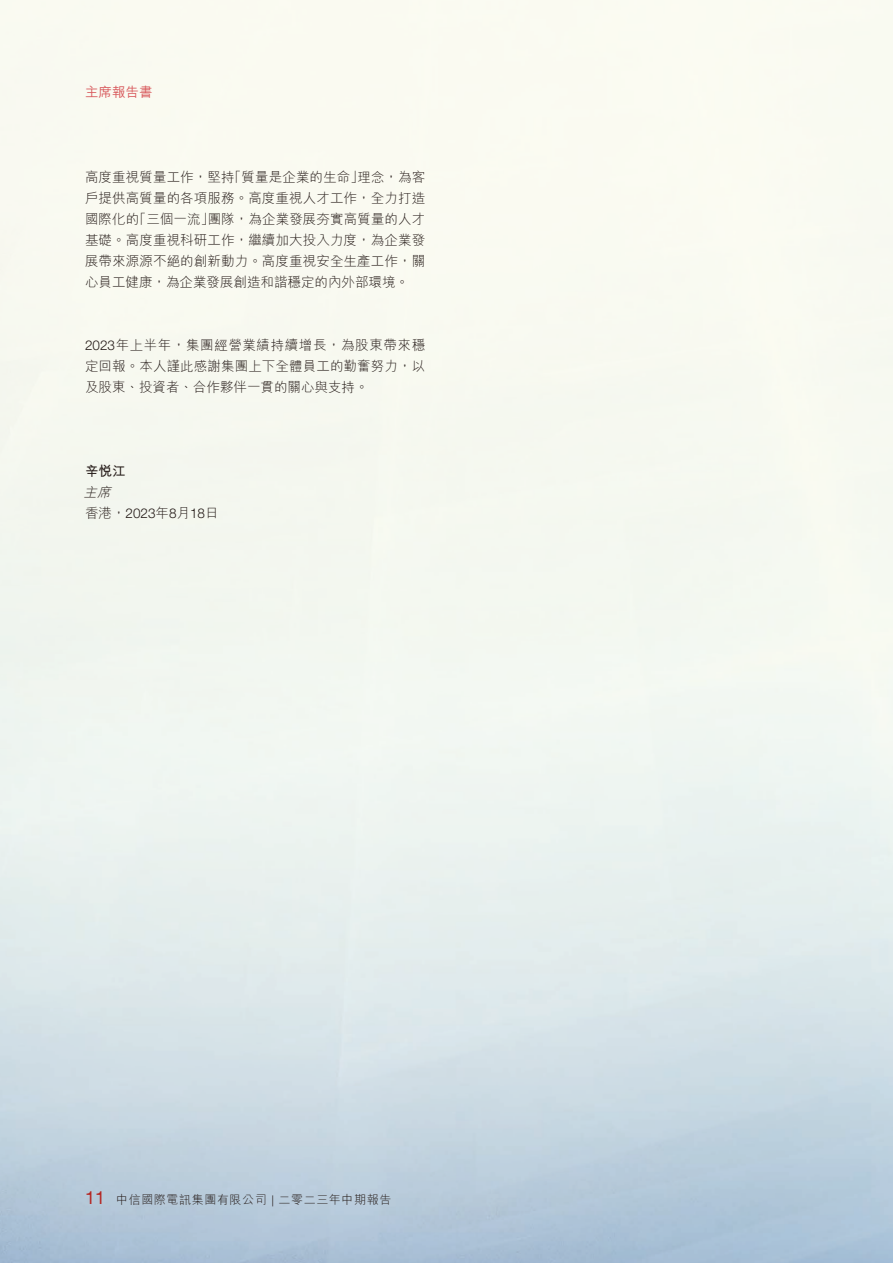
<style>
.page{position:relative;width:893px;height:1263px;background:#fff}
.page>*{position:absolute;margin:0;border:0;box-sizing:border-box;transform-origin:0 0}
.t1{font:18px "Helvetica Neue LT Std";color:#b42522}
.t2{font:300 13.5px/21px "M Hei HK";letter-spacing:.01em;color:#231916}
.t3{font:300 13.5px "Helvetica Neue LT Std";color:#231916}
.t4{font:500 13.5px "M Hei HK";color:#d8595c}
.t5{font:700 13.5px "M Hei HK";color:#231916}
.t6{font:italic 300 13.5px "M Hei HK";color:#231916}
.t7{font:300 12px "M Hei HK";letter-spacing:.05em;color:#231916}
.s1{font-family:"Helvetica Neue LT Std"}
.s2{font-family:"M Hei HK"}
</style>
<div class="page">
<p class="t4" style="left:85px;top:82px;width:69px">主席報告書</p>
<p class="t2" style="left:85px;top:166px;width:151px">高度重視質量工作，堅持</p>
<p class="t2" style="left:85px;top:187px;width:342px">戶提供高質量的各項服務。高度重視人才工作，全力打造</p>
<p class="t2" style="left:208px;top:208px;width:219px">團隊，為企業發展夯實高質量的人才</p>
<p class="t2" style="left:228px;top:166px;width:137px">「質量是企業的生命」</p>
<p class="t2" style="left:357px;top:166px;width:69px">理念，為客</p>
<p class="t2" style="left:133px;top:208px;width:83px">「三個一流」</p>
<p class="t2" style="left:85px;top:208px;width:342px">國際化的<br>基礎。高度重視科研工作，繼續加大投入力度，為企業發展帶來源源不絕的創新動力。高度重視安全生產工作，關心員工健康，為企業發展創造和諧穩定的內外部環境。</p>
<p class="t2" style="left:85px;top:334px;width:342px;text-align:justify"><span class="s1">2023</span>年上半年，集團經營業績持續增長，為股東帶來穩定回報。本人謹此感謝集團上下全體員工的勤奮努力，以及股東、投資者、合作夥伴一貫的關心與支持。</p>
<p class="t5" style="left:85px;top:461px;width:42px">辛悅江</p>
<p class="t6" style="left:84px;top:483px;width:33px">主席</p>
<p class="t3" style="left:85px;top:505px;width:135px"><span class="s2">香港，</span>2023<span class="s2">年月</span>8 18<span class="s2">日</span></p>
<h1 class="t1" style="left:85px;top:1186px;width:22px">11</h1>
<p class="t7" style="left:116px;top:1191px;width:277px">中信國際電訊集團有限公司 | 二零二三年中期報告</p>
</div>
